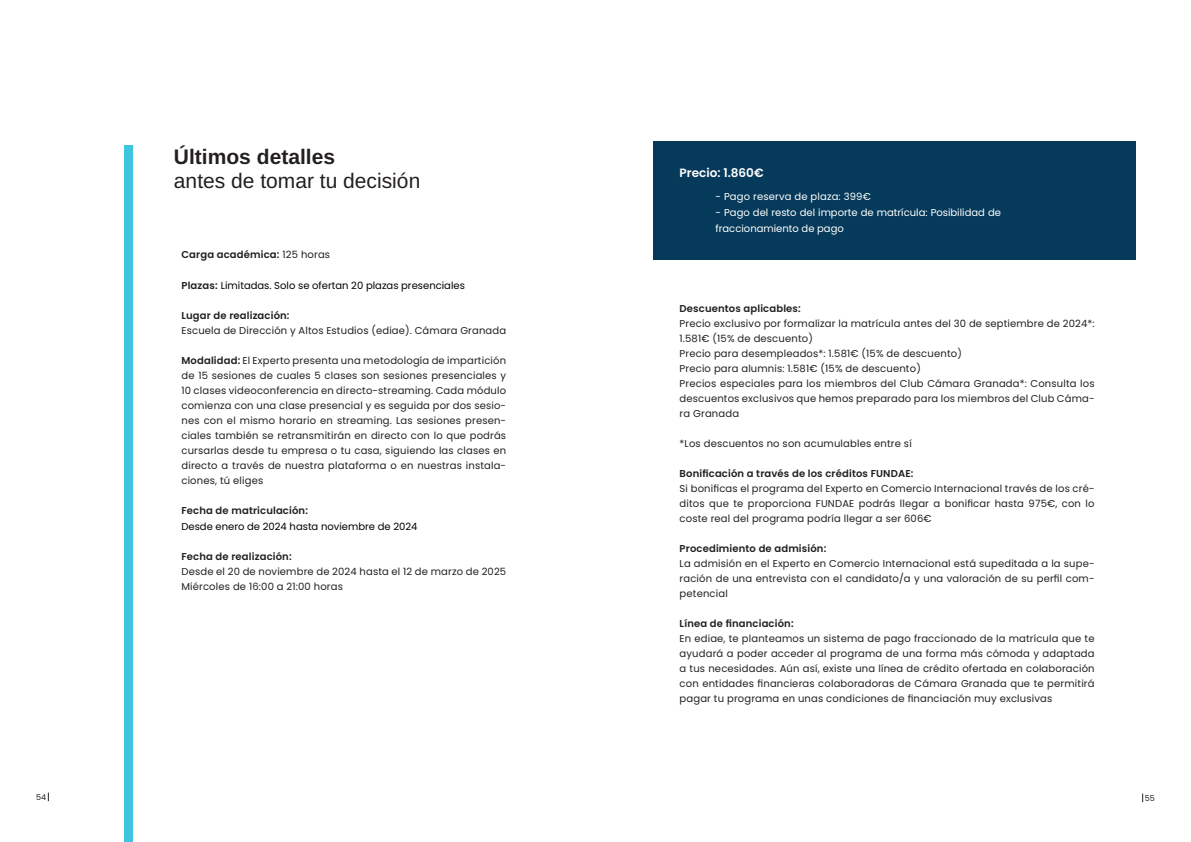
<style>
.page{position:relative;width:1191px;height:842px;background:#fff}
.page>*{position:absolute;margin:0;border:0;box-sizing:border-box;transform-origin:0 0}
.t1{font:21px/24px "Arimo";color:#231f20}
.t2{font:600 12px "Poppins";color:#fff}
.t3{font:10px/15px "Poppins";letter-spacing:.015em;color:#231f20;text-align:justify}
.t4{font:600 10px "Poppins";letter-spacing:.015em;color:#231f20}
.t5{font:10px/16px "Poppins";color:#fff}
.t6{font:10px "Poppins";color:#000001}
.t7{font:8px "Poppins";color:#231f20}
.s1{font-weight:400}
.s2{font-weight:600;color:#231f20}
.s3{font-weight:600}
</style>
<div class="page">
<div style="left:125px;top:145px;width:8px;height:697px;background:#3fc4e0"></div>
<div style="left:653px;top:141px;width:482px;height:118px;background:#053a5b"></div>
<h1 class="t1" style="left:174px;top:145px;width:248px">Últimos detalles<br>antes de tomar tu decisión</h1>
<p class="t4" style="left:181px;top:248px;width:150px">Carga académica: <span class="s1">125 horas</span></p>
<p class="t6" style="left:181px;top:279px;width:285px"><span class="s2">Plazas:</span> Limitadas. Solo se ofertan 20 plazas presenciales</p>
<p class="t4" style="left:181px;top:309px;width:110px">Lugar de realización:</p>
<p class="t3" style="left:181px;top:323px;width:326px">Escuela de Dirección y Altos Estudios (ediae). Cámara Granada</p>
<p class="t3" style="left:181px;top:353px;width:326px"><span class="s3">Modalidad:</span> El Experto presenta una metodología de impartición de 15 sesiones de cuales 5 clases son sesiones presenciales y 10 clases videoconferencia en directo-streaming. Cada módulo comienza con una clase presencial y es seguida por dos sesio&shy;nes con el mismo horario en streaming. Las sesiones presen&shy;ciales también se retransmitirán en directo con lo que podrás cursarlas desde tu empresa o tu casa, siguiendo las clases en directo a través de nuestra plataforma o en nuestras instala&shy;ciones, tú eliges</p>
<p class="t4" style="left:181px;top:504px;width:128px">Fecha de matriculación:</p>
<p class="t6" style="left:181px;top:520px;width:237px">Desde enero de 2024 hasta noviembre de 2024</p>
<p class="t4" style="left:181px;top:550px;width:112px">Fecha de realización:</p>
<p class="t3" style="left:181px;top:564px;width:326px">Desde el 20 de noviembre de 2024 hasta el 12 de marzo de 2025<br>Miércoles de 16:00 a 21:00 horas</p>
<p class="t2" style="left:679px;top:166px;width:85px">Precio: 1.860€</p>
<p class="t5" style="left:715px;top:188px;width:157px">- Pago reserva de plaza: 399€</p>
<p class="t5" style="left:715px;top:204px;width:287px">- Pago del resto del importe de matrícula: Posibilidad de fraccionamiento de pago</p>
<p class="t4" style="left:679px;top:302px;width:123px">Descuentos aplicables:</p>
<p class="t3" style="left:679px;top:316px;width:416px;text-align:left">Precio exclusivo por formalizar la matrícula antes del 30 de septiembre de 2024*:<br>1.581€ (15% de descuento)<br>Precio para desempleados*: 1.581€ (15% de descuento)<br>Precio para alumnis: 1.581€ (15% de descuento)<br>Precios especiales para los miembros del Club Cámara Granada*: Consulta los descuentos exclusivos que hemos preparado para los miembros del Club Cáma&shy;ra Granada</p>
<p class="t3" style="left:679px;top:436px;width:234px">*Los descuentos no son acumulables entre sí</p>
<p class="t4" style="left:679px;top:467px;width:235px">Bonificación a través de los créditos FUNDAE:</p>
<p class="t3" style="left:679px;top:481px;width:416px">Si bonificas el programa del Experto en Comercio Internacional través de los cré&shy;ditos que te proporciona FUNDAE podrás llegar a bonificar hasta 975€, con lo coste real del programa podría llegar a ser 606€</p>
<p class="t4" style="left:679px;top:542px;width:148px">Procedimiento de admisión:</p>
<p class="t3" style="left:679px;top:556px;width:416px">La admisión en el Experto en Comercio Internacional está supeditada a la supe&shy;ración de una entrevista con el candidato/a y una valoración de su perfil com&shy;petencial</p>
<p class="t4" style="left:679px;top:617px;width:115px">Línea de financiación:</p>
<p class="t3" style="left:679px;top:631px;width:416px">En ediae, te planteamos un sistema de pago fraccionado de la matrícula que te ayudará a poder acceder al programa de una forma más cómoda y adaptada a tus necesidades. Aún así, existe una línea de crédito ofertada en colaboración con entidades financieras colaboradoras de Cámara Granada que te permitirá pagar tu programa en unas condiciones de financiación muy exclusivas</p>
<p class="t7" style="left:36px;top:793px;width:12px">54</p>
<p class="t7" style="left:1144px;top:793px;width:12px">55</p>
</div>
